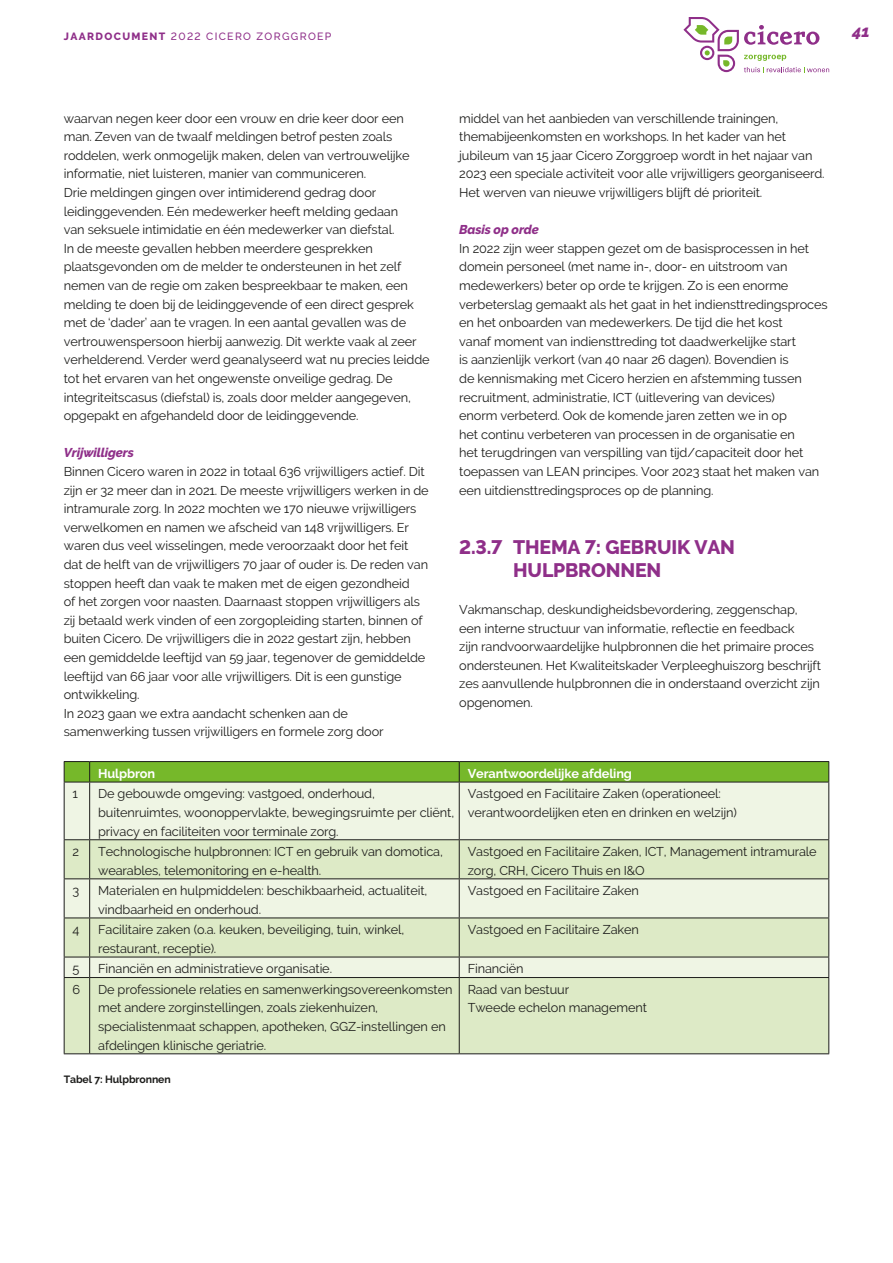
<style>
.page{position:relative;width:893px;height:1263px;background:#fff}
.page>*{position:absolute;margin:0;border:0;box-sizing:border-box;transform-origin:0 0}
.Kop_3{font:800 19.5px/22.5px "Raleway";letter-spacing:-.01em;color:#8f2f89}
.t1{font:italic 800 16.5px "Raleway";color:#8f2f89}
.t2{font:12.75px/18.6px "Raleway";letter-spacing:-.01em;color:#1d1d1b}
.Tabelkop{font:700 12.75px "Raleway";letter-spacing:-.01em;color:#fff}
.Kop_6_italic{font:italic 800 12.75px "Raleway";letter-spacing:-.01em;color:#8f2f89}
.t3{font:500 10.5px "Raleway";letter-spacing:.13em;color:#8f2f89}
.Onderschrift{font:700 10.5px "Raleway";letter-spacing:-.01em;color:#1d1d1b}
.s1{font-weight:800}
</style>
<div class="page">
<svg style="left:683px;top:17px;width:146px;height:55px"></svg>
<div style="left:65px;top:783px;width:763px;height:56px;background:#eff5e4"></div>
<svg style="left:65px;top:840px;width:763px;height:213px;background:#e0ebcc"></svg>
<svg style="left:64px;top:761px;width:765px;height:22px;background:#6fac29"></svg>
<hr style="left:64px;top:782px;width:1px;height:57px;background:#1d1d1b">
<hr style="left:90px;top:782px;width:369px;height:1px;background:#1d1d1b">
<hr style="left:89px;top:782px;width:1px;height:57px;background:#1d1d1b">
<hr style="left:459px;top:782px;width:370px;height:1px;background:#1d1d1b">
<hr style="left:459px;top:782px;width:1px;height:57px;background:#1d1d1b">
<hr style="left:828px;top:782px;width:1px;height:57px;background:#1d1d1b">
<svg style="left:64px;top:839px;width:26px;height:1px"></svg>
<hr style="left:64px;top:840px;width:1px;height:38px;background:#1d1d1b">
<hr style="left:90px;top:839px;width:369px;height:1px;background:#1d1d1b">
<hr style="left:89px;top:840px;width:1px;height:38px;background:#1d1d1b">
<hr style="left:459px;top:839px;width:370px;height:1px;background:#1d1d1b">
<hr style="left:459px;top:840px;width:1px;height:38px;background:#1d1d1b">
<hr style="left:828px;top:840px;width:1px;height:38px;background:#1d1d1b">
<svg style="left:64px;top:878px;width:26px;height:1px"></svg>
<hr style="left:64px;top:879px;width:1px;height:38px;background:#1d1d1b">
<hr style="left:90px;top:878px;width:369px;height:1px;background:#1d1d1b">
<hr style="left:89px;top:879px;width:1px;height:38px;background:#1d1d1b">
<hr style="left:459px;top:878px;width:370px;height:1px;background:#1d1d1b">
<hr style="left:459px;top:879px;width:1px;height:38px;background:#1d1d1b">
<hr style="left:828px;top:879px;width:1px;height:38px;background:#1d1d1b">
<svg style="left:64px;top:917px;width:26px;height:1px"></svg>
<hr style="left:64px;top:918px;width:1px;height:39px;background:#1d1d1b">
<hr style="left:90px;top:917px;width:369px;height:1px;background:#1d1d1b">
<hr style="left:89px;top:918px;width:1px;height:39px;background:#1d1d1b">
<hr style="left:459px;top:917px;width:370px;height:1px;background:#1d1d1b">
<hr style="left:459px;top:918px;width:1px;height:39px;background:#1d1d1b">
<hr style="left:828px;top:918px;width:1px;height:39px;background:#1d1d1b">
<hr style="left:90px;top:957px;width:369px;height:1px;background:#1d1d1b">
<hr style="left:459px;top:957px;width:370px;height:1px;background:#1d1d1b">
<svg style="left:459px;top:957px;width:1px;height:20px"></svg>
<svg style="left:828px;top:957px;width:1px;height:20px"></svg>
<svg style="left:64px;top:957px;width:26px;height:21px"></svg>
<hr style="left:64px;top:978px;width:1px;height:75px;background:#1d1d1b">
<hr style="left:90px;top:977px;width:369px;height:1px;background:#1d1d1b">
<hr style="left:89px;top:978px;width:1px;height:75px;background:#1d1d1b">
<hr style="left:459px;top:977px;width:370px;height:1px;background:#1d1d1b">
<hr style="left:459px;top:978px;width:1px;height:75px;background:#1d1d1b">
<hr style="left:828px;top:978px;width:1px;height:75px;background:#1d1d1b">
<svg style="left:64px;top:1053px;width:26px;height:1px"></svg>
<hr style="left:90px;top:1053px;width:369px;height:1px;background:#1d1d1b">
<hr style="left:459px;top:1053px;width:370px;height:1px;background:#1d1d1b">
<p class="t3" style="left:64px;top:30px;width:269px"><span class="s1">JAARDOCUMENT</span> 2022 CICERO ZORGGROEP</p>
<p class="t1" style="left:852px;top:21px;width:19px">41</p>
<p class="t2" style="left:64px;top:109px;width:367px">waarvan negen keer door een vrouw en drie keer door een man. Zeven van de twaalf meldingen betrof pesten zoals roddelen, werk onmogelijk maken, delen van vertrouwelijke informatie, niet luisteren, manier van communiceren.<br>Drie meldingen gingen over intimiderend gedrag door leidinggevenden. Eén medewerker heeft melding gedaan<br>van seksuele intimidatie en één medewerker van diefstal.<br>In de meeste gevallen hebben meerdere gesprekken plaatsgevonden om de melder te ondersteunen in het zelf nemen van de regie om zaken bespreekbaar te maken, een melding te doen bij de leidinggevende of een direct gesprek met de ‘dader’ aan te vragen. In een aantal gevallen was de vertrouwenspersoon hierbij aanwezig. Dit werkte vaak al zeer verhelderend. Verder werd geanalyseerd wat nu precies leidde tot het ervaren van het ongewenste onveilige gedrag. De integriteitscasus (diefstal) is, zoals door melder aangegeven, opgepakt en afgehandeld door de leidinggevende.</p>
<p class="Kop_6_italic" style="left:64px;top:445px;width:72px">Vrijwilligers</p>
<p class="t2" style="left:64px;top:462px;width:366px">Binnen Cicero waren in 2022 in totaal 636 vrijwilligers actief. Dit zijn er 32 meer dan in 2021. De meeste vrijwilligers werken in de intramurale zorg. In 2022 mochten we 170 nieuwe vrijwilligers verwelkomen en namen we afscheid van 148 vrijwilligers. Er waren dus veel wisselingen, mede veroorzaakt door het feit dat de helft van de vrijwilligers 70 jaar of ouder is. De reden van stoppen heeft dan vaak te maken met de eigen gezondheid<br>of het zorgen voor naasten. Daarnaast stoppen vrijwilligers als zij betaald werk vinden of een zorgopleiding starten, binnen of buiten Cicero. De vrijwilligers die in 2022 gestart zijn, hebben een gemiddelde leeftijd van 59 jaar, tegenover de gemiddelde leeftijd van 66 jaar voor alle vrijwilligers. Dit is een gunstige ontwikkeling.</p>
<p class="t2" style="left:64px;top:704px;width:321px">In 2023 gaan we extra aandacht schenken aan de samenwerking tussen vrijwilligers en formele zorg door</p>
<p class="t2" style="left:459px;top:109px;width:367px">middel van het aanbieden van verschillende trainingen, themabijeenkomsten en workshops. In het kader van het jubileum van 15 jaar Cicero Zorggroep wordt in het najaar van 2023 een speciale activiteit voor alle vrijwilligers georganiseerd.<br>Het werven van nieuwe vrijwilligers blijft dé prioriteit.</p>
<p class="Kop_6_italic" style="left:459px;top:222px;width:81px">Basis op orde</p>
<p class="t2" style="left:459px;top:239px;width:370px">In 2022 zijn weer stappen gezet om de basisprocessen in het domein personeel (met name in-, door- en uitstroom van medewerkers) beter op orde te krijgen. Zo is een enorme verbeterslag gemaakt als het gaat in het indiensttredingsproces en het onboarden van medewerkers. De tijd die het kost<br>vanaf moment van indiensttreding tot daadwerkelijke start<br>is aanzienlijk verkort (van 40 naar 26 dagen). Bovendien is<br>de kennismaking met Cicero herzien en afstemming tussen recruitment, administratie, ICT (uitlevering van devices)<br>enorm verbeterd. Ook de komende jaren zetten we in op<br>het continu verbeteren van processen in de organisatie en<br>het terugdringen van verspilling van tijd/capaciteit door het toepassen van LEAN principes. Voor 2023 staat het maken van een uitdiensttredingsproces op de planning.</p>
<p class="Kop_3" style="left:513px;top:536px;width:223px;text-indent:-54px">2.3.7 THEMA 7: GEBRUIK VAN<br>HULPBRONNEN</p>
<p class="t2" style="left:459px;top:600px;width:363px">Vakmanschap, deskundigheidsbevordering, zeggenschap, een interne structuur van informatie, reflectie en feedback<br>zijn randvoorwaardelijke hulpbronnen die het primaire proces ondersteunen. Het Kwaliteitskader Verpleeghuiszorg beschrijft zes aanvullende hulpbronnen die in onderstaand overzicht zijn opgenomen.</p>
<p class="Tabelkop" style="left:98px;top:766px;width:59px">Hulpbron</p>
<p class="Tabelkop" style="left:468px;top:766px;width:166px">Verantwoordelijke afdeling</p>
<p class="t2" style="left:73px;top:784px;width:7px">1</p>
<p class="t2" style="left:98px;top:784px;width:358px">De gebouwde omgeving: vastgoed, onderhoud, buitenruimtes, woonoppervlakte, bewegingsruimte per cliënt, privacy en faciliteiten voor terminale zorg.</p>
<p class="t2" style="left:468px;top:784px;width:271px">Vastgoed en Facilitaire Zaken (operationeel: verantwoordelijken eten en drinken en welzijn)</p>
<p class="t2" style="left:73px;top:842px;width:8px">2</p>
<p class="t2" style="left:98px;top:842px;width:346px">Technologische hulpbronnen: ICT en gebruik van domotica, wearables, telemonitoring en e-health.</p>
<p class="t2" style="left:468px;top:842px;width:350px">Vastgoed en Facilitaire Zaken, ICT, Management intramurale zorg, CRH, Cicero Thuis en I&amp;O</p>
<p class="t2" style="left:73px;top:881px;width:8px">3</p>
<p class="t2" style="left:98px;top:881px;width:331px">Materialen en hulpmiddelen: beschikbaarheid, actualiteit, vindbaarheid en onderhoud.</p>
<p class="t2" style="left:468px;top:881px;width:173px">Vastgoed en Facilitaire Zaken</p>
<p class="t2" style="left:73px;top:920px;width:8px">4</p>
<p class="t2" style="left:98px;top:920px;width:308px">Facilitaire zaken (o.a. keuken, beveiliging, tuin, winkel, restaurant, receptie).</p>
<p class="t2" style="left:468px;top:920px;width:173px">Vastgoed en Facilitaire Zaken</p>
<p class="t2" style="left:73px;top:959px;width:8px">5</p>
<p class="t2" style="left:98px;top:959px;width:235px">Financiën en administratieve organisatie.</p>
<p class="t2" style="left:468px;top:959px;width:57px">Financiën</p>
<p class="t2" style="left:73px;top:980px;width:9px">6</p>
<p class="t2" style="left:98px;top:980px;width:356px">De professionele relaties en samenwerkingsovereenkomsten met andere zorginstellingen, zoals ziekenhuizen, specialistenmaat schappen, apotheken, GGZ-instellingen en afdelingen klinische geriatrie.</p>
<p class="t2" style="left:468px;top:980px;width:103px">Raad van bestuur</p>
<p class="t2" style="left:468px;top:998px;width:181px">Tweede echelon management</p>
<p class="Onderschrift" style="left:64px;top:1073px;width:109px">Tabel 7: Hulpbronnen</p>
</div>
